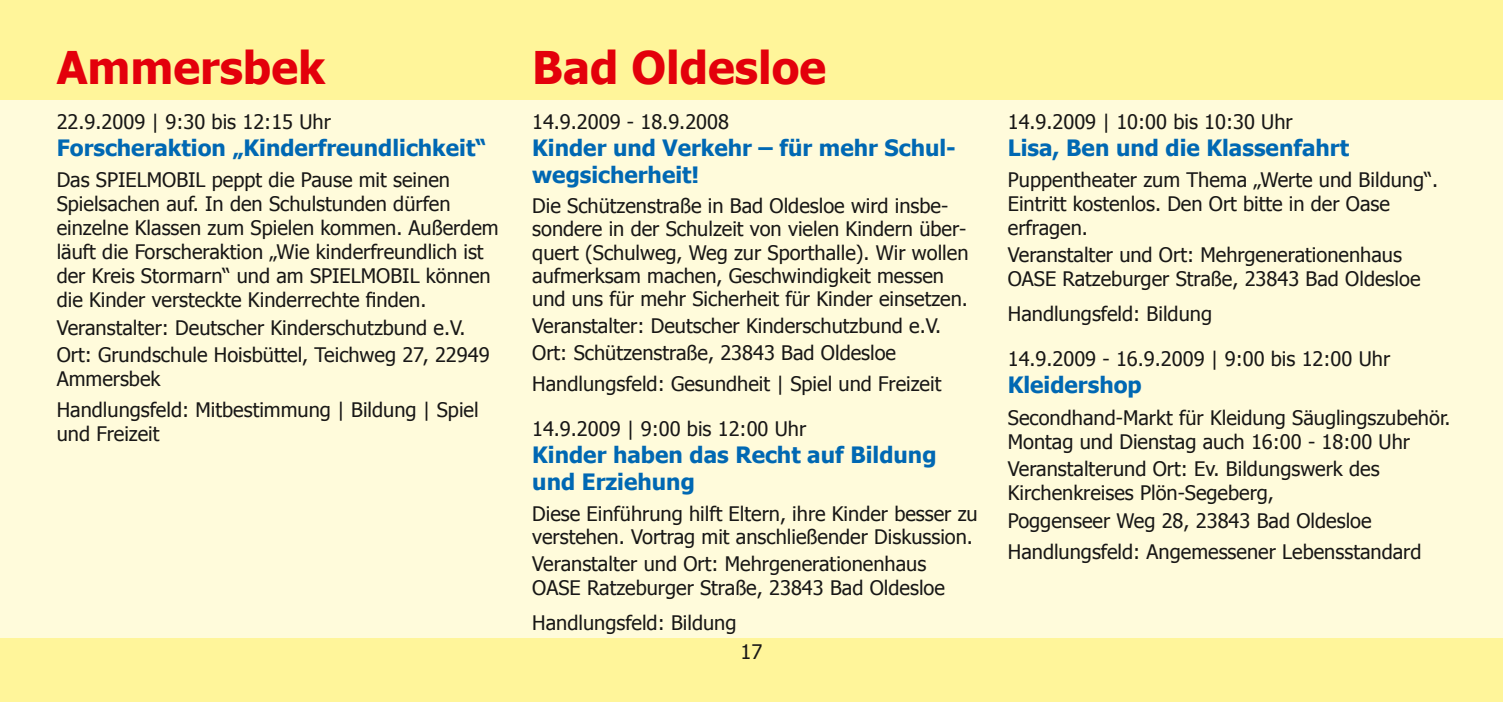
<style>
.page{position:relative;width:1503px;height:702px;background:#fff}
.page>*{position:absolute;margin:0;border:0;box-sizing:border-box;transform-origin:0 0}
.t1{font:700 45px "Tahoma";color:#e3000b}
.t2{font:700 22.5px/27px "Tahoma";color:#0068b3}
.t3{font:20px/24px "Tahoma";color:#181716}
</style>
<div class="page">
<div style="left:0;top:0;width:1502px;height:702px;background:#fffbdb"></div>
<div style="left:0;top:638px;width:1502px;height:64px;background:#fff59a"></div>
<div style="left:0;top:0;width:1502px;height:99px;background:#fff59a"></div>
<h1 class="t1" style="left:57px;top:36px;width:270px">Ammersbek</h1>
<h1 class="t1" style="left:532px;top:36px;width:295px">Bad Oldesloe</h1>
<p class="t3" style="left:57px;top:108px;width:276px">22.9.2009 | 9:30 bis 12:15 Uhr</p>
<p class="t2" style="left:57px;top:133px;width:431px">Forscheraktion „Kinderfreundlichkeit“</p>
<p class="t3" style="left:57px;top:166px;width:443px">Das SPIELMOBIL peppt die Pause mit seinen Spielsachen auf. In den Schulstunden dürfen einzelne Klassen zum Spielen kommen. Außerdem läuft die Forscheraktion „Wie kinderfreundlich ist der Kreis Stormarn“ und am SPIELMOBIL können die Kinder versteckte Kinderrechte finden.</p>
<p class="t3" style="left:57px;top:312px;width:434px;line-height:27.5px">Veranstalter: Deutscher Kinderschutzbund e.V.<br>Ort: Grundschule Hoisbüttel, Teichweg 27, 22949</p>
<p class="t3" style="left:57px;top:362px;width:423px;line-height:31px">Ammersbek<br>Handlungsfeld: Mitbestimmung | Bildung | Spiel</p>
<p class="t3" style="left:57px;top:421px;width:104px">und Freizeit</p>
<p class="t3" style="left:532px;top:108px;width:198px">14.9.2009 - 18.9.2008</p>
<p class="t2" style="left:532px;top:133px;width:425px">Kinder und Verkehr – für mehr Schul&shy;wegsicherheit!</p>
<p class="t3" style="left:532px;top:193px;width:438px;line-height:23.2px">Die Schützenstraße in Bad Oldesloe wird insbe&shy;sondere in der Schulzeit von vielen Kindern über&shy;quert (Schulweg, Weg zur Sporthalle). Wir wollen aufmerksam machen, Geschwindigkeit messen und uns für mehr Sicherheit für Kinder einsetzen.</p>
<p class="t3" style="left:532px;top:311px;width:410px;line-height:26.8px">Veranstalter: Deutscher Kinderschutzbund e.V.<br>Ort: Schützenstraße, 23843 Bad Oldesloe</p>
<p class="t3" style="left:532px;top:370px;width:410px">Handlungsfeld: Gesundheit | Spiel und Freizeit</p>
<p class="t3" style="left:532px;top:416px;width:275px">14.9.2009 | 9:00 bis 12:00 Uhr</p>
<p class="t2" style="left:532px;top:440px;width:406px">Kinder haben das Recht auf Bildung und Erziehung</p>
<p class="t3" style="left:532px;top:500px;width:447px;line-height:23.2px">Diese Einführung hilft Eltern, ihre Kinder besser zu verstehen. Vortrag mit anschließender Diskussion.</p>
<p class="t3" style="left:532px;top:551px;width:414px">Veranstalter und Ort: Mehrgenerationenhaus<br>OASE Ratzeburger Straße, 23843 Bad Oldesloe</p>
<p class="t3" style="left:532px;top:609px;width:206px">Handlungsfeld: Bildung</p>
<p class="t3" style="left:740px;top:639px;width:23px">17</p>
<p class="t3" style="left:1007px;top:108px;width:286px">14.9.2009 | 10:00 bis 10:30 Uhr</p>
<p class="t2" style="left:1007px;top:133px;width:343px">Lisa, Ben und die Klassenfahrt</p>
<p class="t3" style="left:1007px;top:166px;width:432px">Puppentheater zum Thema „Werte und Bildung“.<br>Eintritt kostenlos. Den Ort bitte in der Oase erfragen.</p>
<p class="t3" style="left:1007px;top:242px;width:414px">Veranstalter und Ort: Mehrgenerationenhaus<br>OASE Ratzeburger Straße, 23843 Bad Oldesloe</p>
<p class="t3" style="left:1007px;top:301px;width:206px">Handlungsfeld: Bildung</p>
<p class="t3" style="left:1007px;top:346px;width:384px">14.9.2009 - 16.9.2009 | 9:00 bis 12:00 Uhr</p>
<p class="t2" style="left:1007px;top:370px;width:135px">Kleidershop</p>
<p class="t3" style="left:1007px;top:404px;width:444px">Secondhand-Markt für Kleidung Säuglingszubehör.<br>Montag und Dienstag auch 16:00 - 18:00 Uhr</p>
<p class="t3" style="left:1007px;top:456px;width:373px">Veranstalterund Ort: Ev. Bildungswerk des<br>Kirchenkreises Plön-Segeberg,</p>
<p class="t3" style="left:1007px;top:504px;width:415px;line-height:31px">Poggenseer Weg 28, 23843 Bad Oldesloe<br>Handlungsfeld: Angemessener Lebensstandard</p>
</div>
